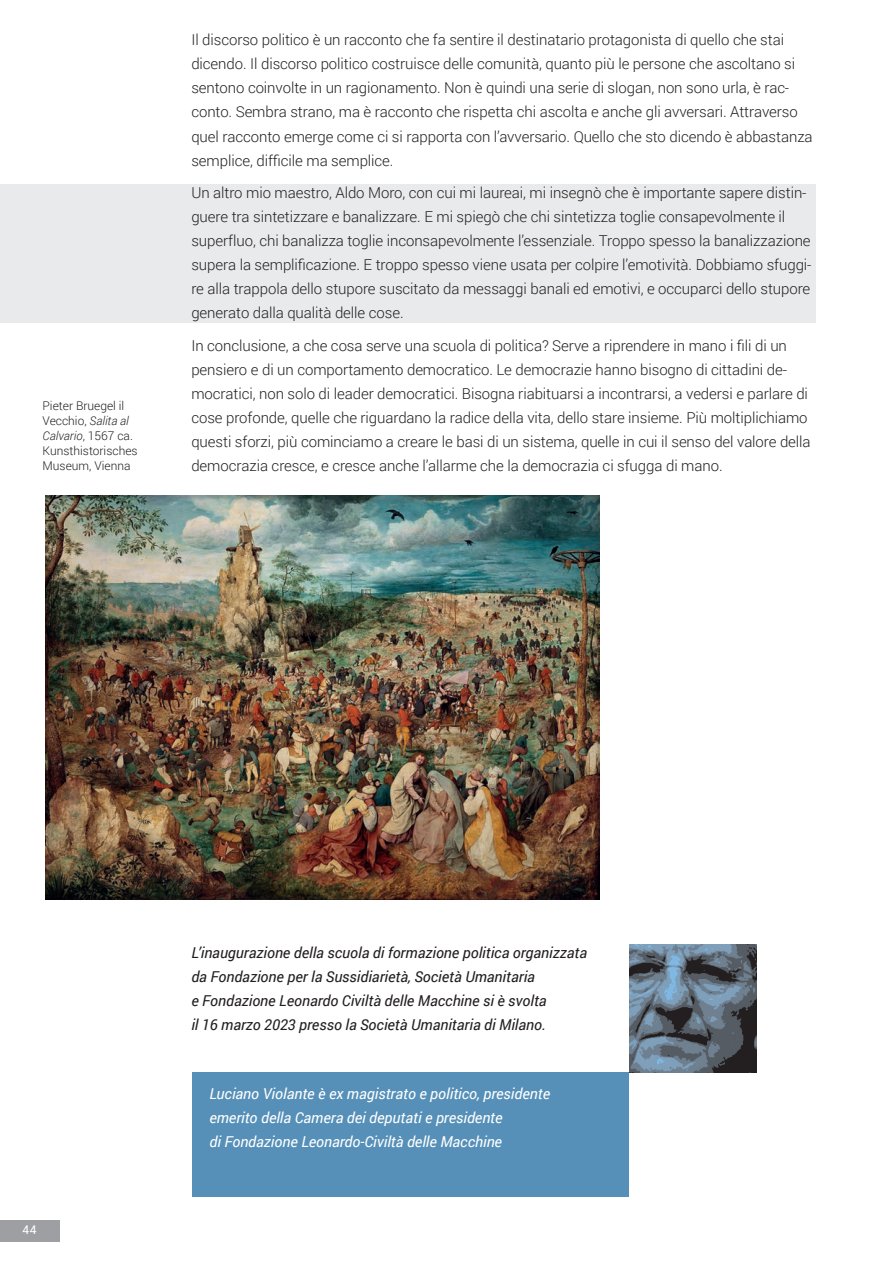
<style>
.page{position:relative;width:893px;height:1263px;background:#fff}
.page>*{position:absolute;margin:0;border:0;box-sizing:border-box;transform-origin:0 0}
.testo{font:300 15px/24px "Roboto";letter-spacing:-.005em;color:#231f20}
.CV{font:italic 15px/24px "Roboto";letter-spacing:-.005em;color:#231f20}
.CV-2{font:italic 15px/24px "Roboto";letter-spacing:-.005em;color:#fff}
.t1{font:300 12px/15px "Roboto";color:#231f20}
.t2{font:12px "Roboto";color:#fff}
.s1{font-style:italic}
</style>
<div class="page">
<div style="left:0;top:1220px;width:60px;height:22px;background:#9d9fa2"></div>
<div style="left:0;top:184px;width:815px;height:138px;background:#e9eaeb"></div>
<img style="left:45px;top:495px;width:555px;height:405px">
<div style="left:192px;top:1072px;width:437px;height:125px;background:#5690b8"></div>
<img style="left:629px;top:945px;width:128px;height:127px">
<p class="t1" style="left:43px;top:398px;width:97px">Pieter Bruegel il<br>Vecchio, <span class="s1">Salita al<br>Calvario</span>, 1567 ca.<br>Kunsthistorisches<br>Museum, Vienna</p>
<p class="testo" style="left:191px;top:28px;width:623px">Il discorso politico è un racconto che fa sentire il destinatario protagonista di quello che stai dicendo. Il discorso politico costruisce delle comunità, quanto più le persone che ascoltano si sentono coinvolte in un ragionamento. Non è quindi una serie di slogan, non sono urla, è rac&shy;conto. Sembra strano, ma è racconto che rispetta chi ascolta e anche gli avversari. Attraverso quel racconto emerge come ci si rapporta con l’avversario. Quello che sto dicendo è abbastanza semplice, difficile ma semplice.</p>
<p class="testo" style="left:191px;top:180px;width:622px">Un altro mio maestro, Aldo Moro, con cui mi laureai, mi insegnò che è importante sapere distin&shy;guere tra sintetizzare e banalizzare. E mi spiegò che chi sintetizza toglie consapevolmente il superfluo, chi banalizza toglie inconsapevolmente l’essenziale. Troppo spesso la banalizzazione supera la semplificazione. E troppo spesso viene usata per colpire l’emotività. Dobbiamo sfuggi&shy;re alla trappola dello stupore suscitato da messaggi banali ed emotivi, e occuparci dello stupore generato dalla qualità delle cose.</p>
<p class="testo" style="left:191px;top:333px;width:621px">In conclusione, a che cosa serve una scuola di politica? Serve a riprendere in mano i fili di un pensiero e di un comportamento democratico. Le democrazie hanno bisogno di cittadini de&shy;mocratici, non solo di leader democratici. Bisogna riabituarsi a incontrarsi, a vedersi e parlare di cose profonde, quelle che riguardano la radice della vita, dello stare insieme. Più moltiplichiamo questi sforzi, più cominciamo a creare le basi di un sistema, quelle in cui il senso del valore della democrazia cresce, e cresce anche l’allarme che la democrazia ci sfugga di mano.</p>
<p class="t2" style="left:22px;top:1221px;width:16px">44</p>
<p class="CV" style="left:191px;top:940px;width:397px">L’inaugurazione della scuola di formazione politica organizzata da Fondazione per la Sussidiarietà, Società Umanitaria<br>e Fondazione Leonardo Civiltà delle Macchine si è svolta<br>il 16 marzo 2023 presso la Società Umanitaria di Milano.</p>
<p class="CV-2" style="left:209px;top:1081px;width:342px">Luciano Violante è ex magistrato e politico, presidente emerito della Camera dei deputati e presidente<br>di Fondazione Leonardo-Civiltà delle Macchine</p>
</div>
